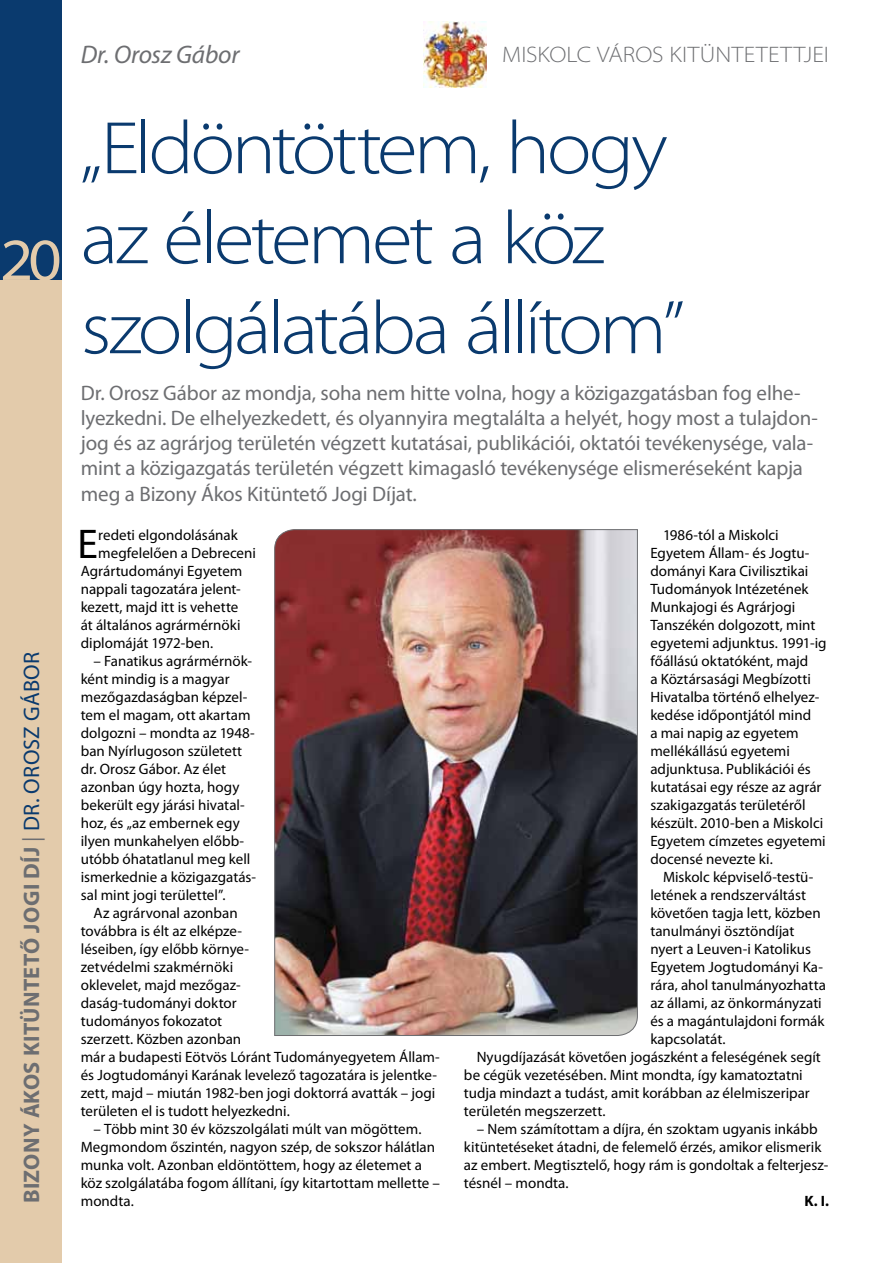
<style>
.page{position:relative;width:893px;height:1263px;background:#fff}
.page>*{position:absolute;margin:0;border:0;box-sizing:border-box;transform-origin:0 0}
.t1{font:300 semi-expanded 75px/90px "Myriad Pro";letter-spacing:-.045em;color:#0a3a6e}
.t2{font:semi-expanded 60px "Myriad Pro";color:#e3cbab}
.t3{font:41.7px "Myriad Pro";color:#000}
.t4{font:italic 25.5px "Myriad Pro";letter-spacing:-.005em;color:#6d6e71}
.t5{font:700 22.5px "Myriad Pro";color:#6d6e71}
.t6{font:300 semi-expanded 22.5px "Myriad Pro";letter-spacing:.01em;color:#6d6e71}
.t7{font:21px/25.2px "Myriad Pro";letter-spacing:-.01em;color:#6d6e71}
.t8{font:15px/18px "Myriad Pro";color:#000}
.t9{font:700 15px "Myriad Pro";color:#000}
.s1{font-weight:400}
.s2{font-weight:400;color:#0a3a6e}
</style>
<div class="page">
<div style="left:0;top:0;width:62px;height:1263px;background:#e3cbab"></div>
<div style="left:0;top:0;width:62px;height:280px;background:#0a3a6e"></div>
<img style="left:423px;top:21px;width:64px;height:66px">
<img style="left:274px;top:529px;width:364px;height:507px">
<h3 class="t4" style="left:81px;top:39px;width:160px">Dr. Orosz Gábor</h3>
<h3 class="t6" style="left:502px;top:42px;width:328px">Miskolc város kitüntetettjei</h3>
<h2 class="t2" style="left:0;top:227px;width:63px">20</h2>
<h3 class="t5" style="left:17px;top:1203px;width:551px;rotate:-90deg">bizony ákos kitüntető jogi díj <span class="s1">|</span><span class="s2">dr. orosz gábor</span></h3>
<h1 class="t1" style="left:81px;top:104px;width:605px">„Eldöntöttem, hogy az életemet a köz szolgálatába állítom”</h1>
<p class="t7" style="left:81px;top:380px;width:739px">Dr. Orosz Gábor az mondja, soha nem hitte volna, hogy a közigazgatásban fog elhe&shy;lyezkedni. De elhelyezkedett, és olyannyira megtalálta a helyét, hogy most a tulajdon&shy;jog és az agrárjog területén végzett kutatásai, publikációi, oktatói tevékenysége, vala&shy;mint a közigazgatás területén végzett kimagasló tevékenysége elismeréseként kapja meg a Bizony Ákos Kitüntető Jogi Díjat.</p>
<h3 class="t3" style="left:78px;top:518px;width:22px">E</h3>
<p class="t8" style="left:98px;top:526px;width:141px">redeti elgondolásának</p>
<p class="t8" style="left:650px;top:526px;width:178px;text-indent:13px">1986-tól a Miskolci<br>Egyetem Állam- és Jogtu&shy;dományi Kara Civilisztikai<br>Tudományok Intézetének<br>Munkajogi és Agrárjogi<br>Tanszékén dolgozott, mint egyetemi adjunktus. 1991-ig főállású oktatóként, majd<br>a Köztársasági Megbízotti<br>Hivatalba történő elhelyez&shy;kedése időpontjától mind<br>a mai napig az egyetem mellékállású egyetemi adjunktusa. Publikációi és kutatásai egy része az agrár szakigazgatás területéről készült. 2010-ben a Miskolci<br>Egyetem címzetes egyetemi docensé nevezte ki.</p>
<p class="t8" style="left:663px;top:868px;width:152px">Miskolc képviselő-testü-</p>
<p class="t8" style="left:650px;top:886px;width:157px">letének a rendszerváltást</p>
<p class="t8" style="left:650px;top:904px;width:172px">követően tagja lett, közben</p>
<p class="t8" style="left:650px;top:922px;width:146px">tanulmányi ösztöndíjat</p>
<p class="t8" style="left:650px;top:940px;width:162px">nyert a Leuven-i Katolikus</p>
<p class="t8" style="left:650px;top:958px;width:174px">Egyetem Jogtudományi Ka-</p>
<p class="t8" style="left:650px;top:976px;width:177px">rára, ahol tanulmányozhatta</p>
<p class="t8" style="left:650px;top:994px;width:173px">az állami, az önkormányzati</p>
<p class="t8" style="left:650px;top:1012px;width:176px">és a magántulajdoni formák</p>
<p class="t8" style="left:650px;top:1030px;width:77px">kapcsolatát.</p>
<p class="t8" style="left:477px;top:1048px;width:346px">Nyugdíjazását követően jogászként a feleségének segít</p>
<p class="t8" style="left:464px;top:1066px;width:340px">be cégük vezetésében. Mint mondta, így kamatoztatni</p>
<p class="t8" style="left:464px;top:1084px;width:347px">tudja mindazt a tudást, amit korábban az élelmiszeripar</p>
<p class="t8" style="left:464px;top:1102px;width:143px">területén megszerzett.</p>
<p class="t8" style="left:464px;top:1120px;width:366px;text-indent:13px">– Nem számítottam a díjra, én szoktam ugyanis inkább kitüntetéseket átadni, de felemelő érzés, amikor elismerik az embert. Megtisztelő, hogy rám is gondoltak a felterjesz&shy;tésnél – mondta.</p>
<p class="t9" style="left:804px;top:1191px;width:26px">K. I.</p>
<p class="t8" style="left:98px;top:544px;width:159px">megfelelően a Debreceni</p>
<p class="t8" style="left:81px;top:562px;width:163px">Agrártudományi Egyetem</p>
<p class="t8" style="left:81px;top:580px;width:162px">nappali tagozatára jelent-</p>
<p class="t8" style="left:81px;top:598px;width:159px">kezett, majd itt is vehette</p>
<p class="t8" style="left:81px;top:616px;width:161px">át általános agrármérnöki</p>
<p class="t8" style="left:81px;top:634px;width:134px">diplomáját 1972-ben.</p>
<p class="t8" style="left:81px;top:652px;width:177px;text-indent:13px">– Fanatikus agrármérnök&shy;ként mindig is a magyar mezőgazdaságban képzel&shy;tem el magam, ott akartam dolgozni – mondta az 1948- ban Nyírlugoson született dr. Orosz Gábor. Az élet azonban úgy hozta, hogy bekerült egy járási hivatal&shy;hoz, és „az embernek egy ilyen munkahelyen előbb&shy;utóbb óhatatlanul meg kell ismerkednie a közigazgatás&shy;sal mint jogi területtel”.</p>
<p class="t8" style="left:81px;top:904px;width:361px;text-indent:13px">Az agrárvonal azonban<br>továbbra is élt az elképze-<br>léseiben, így előbb környe-<br>zetvédelmi szakmérnöki<br>oklevelet, majd mezőgaz-<br>daság-tudományi doktor<br>tudományos fokozatot<br>szerzett. Közben azonban<br>már a budapesti Eötvös Lóránt Tudományegyetem Állam&shy;és Jogtudományi Karának levelező tagozatára is jelentke&shy;zett, majd – miután 1982-ben jogi doktorrá avatták – jogi területen el is tudott helyezkedni.</p>
<p class="t8" style="left:81px;top:1120px;width:361px;text-indent:13px">– Több mint 30 év közszolgálati múlt van mögöttem.<br>Megmondom őszintén, nagyon szép, de sokszor hálátlan munka volt. Azonban eldöntöttem, hogy az életemet a köz szolgálatába fogom állítani, így kitartottam mellette – mondta.</p>
</div>
